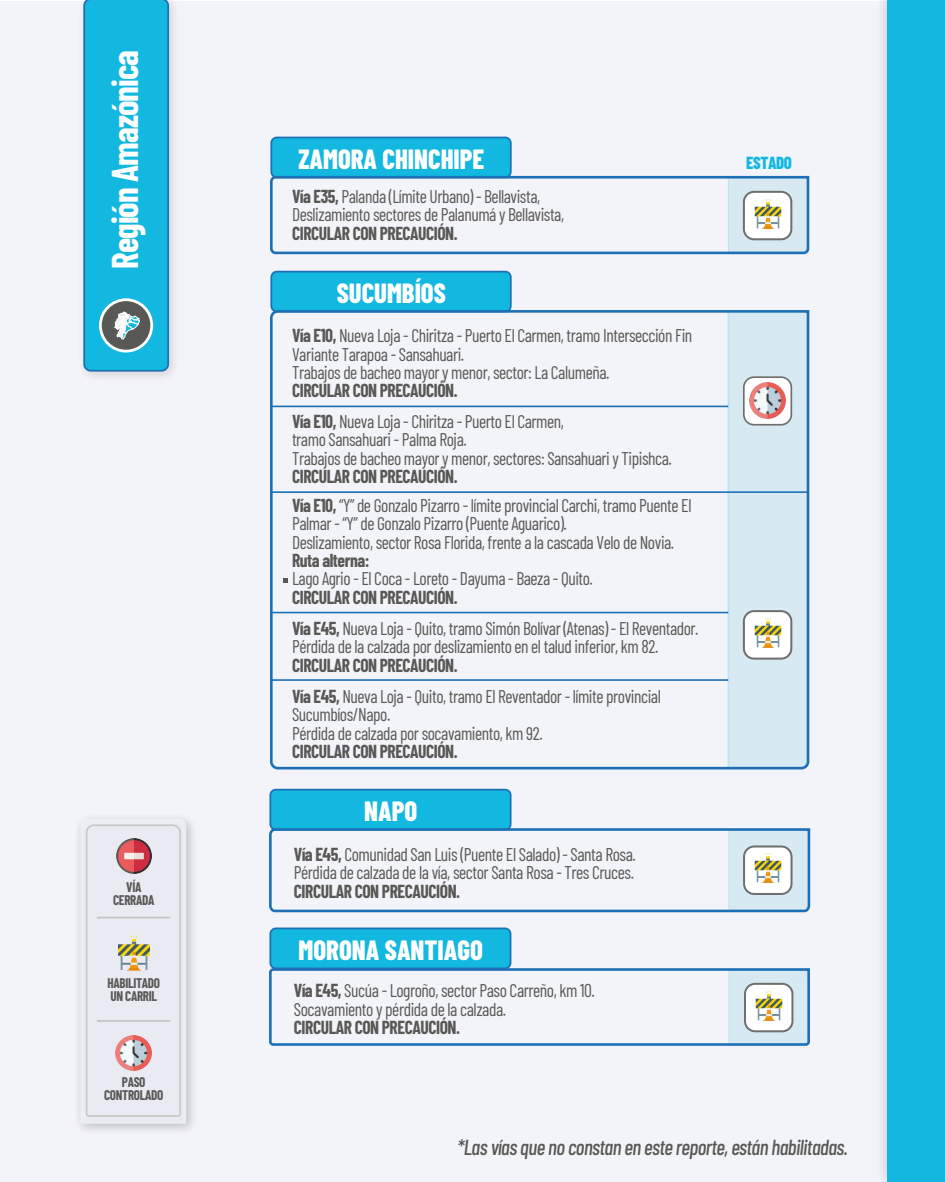
<style>
.page{position:relative;width:945px;height:1182px;background:#fff}
.page>*{position:absolute;margin:0;border:0;box-sizing:border-box;transform-origin:0 0}
.t1{font:700 36.4px "Barlow Condensed";letter-spacing:-.025em;color:#fff;scale:.96 1}
.t2{font:800 27.74px "Barlow Condensed";color:#fff;scale:.96 1}
.t3{font:800 27.65px "Barlow Condensed";color:#fff;scale:.96 1}
.t4{font:italic 500 21.7px "Barlow Condensed";letter-spacing:-.025em;color:#585856;scale:.96 1}
.t5{font:18.38px/18.4px "Barlow Condensed";letter-spacing:-.025em;color:#585856;scale:.95 1}
.t6{font:700 18.38px "Barlow Condensed";letter-spacing:-.025em;color:#585856;scale:.95 1}
.t7{font:800 17.41px "Barlow Condensed";letter-spacing:-.025em;color:#12b8e0;scale:.96 1}
.t8{font:700 13.65px/12.9px "Barlow Condensed";letter-spacing:-.025em;color:#585856;text-align:center;scale:.96 1}
.s1{font-weight:700}
</style>
<div class="page">
<div style="left:0;top:1px;width:944px;height:1180px;background:#eff0f7"></div>
<div style="left:882px;top:0;width:63px;height:1180px;background:#e1e2e6"></div>
<div style="left:887px;top:1px;width:58px;height:1180px;background:#12b8e0"></div>
<img style="left:86px;top:2px;width:87px;height:374px">
<svg style="left:83px;top:0;width:86px;height:371px;background:#1cb2d8"></svg>
<svg style="left:80px;top:818px;width:106px;height:305px"></svg>
<hr style="left:97px;top:916px;width:73px;height:2px;background:#c6c6c5">
<hr style="left:97px;top:1019px;width:73px;height:2px;background:#c6c6c5">
<div style="left:271px;top:271px;width:240px;height:40px;background:#12b8e0;border-radius:5px"></div>
<div style="left:270px;top:271px;width:242px;height:41px;border:2px solid #1d70b6;border-radius:5px"></div>
<svg style="left:270px;top:309px;width:540px;height:461px"></svg>
<div style="left:744px;top:611px;width:47px;height:47px;background:#fff;border-radius:10px"></div>
<div style="left:743px;top:610px;width:49px;height:49px;border:2px solid #706f6e;border-radius:10px"></div>
<img style="left:754px;top:618px;width:28px;height:30px">
<hr style="left:271px;top:611px;width:457px;height:2px;background:#1d70b6">
<hr style="left:271px;top:679px;width:457px;height:1px;background:#1d70b6">
<hr style="left:271px;top:405px;width:457px;height:2px;background:#1d70b6">
<hr style="left:271px;top:491px;width:537px;height:2px;background:#1d70b6">
<div style="left:744px;top:377px;width:47px;height:47px;background:#fff;border-radius:10px"></div>
<div style="left:743px;top:376px;width:49px;height:49px;border:2px solid #706f6e;border-radius:10px"></div>
<img style="left:750px;top:383px;width:35px;height:35px">
<svg style="left:283px;top:578px;width:4px;height:5px"></svg>
<div style="left:271px;top:137px;width:240px;height:40px;background:#12b8e0;border-radius:5px"></div>
<div style="left:270px;top:137px;width:242px;height:41px;border:2px solid #1d70b6;border-radius:5px"></div>
<svg style="left:270px;top:174px;width:540px;height:81px"></svg>
<div style="left:744px;top:192px;width:47px;height:47px;background:#fff;border-radius:10px"></div>
<div style="left:743px;top:191px;width:49px;height:49px;border:2px solid #706f6e;border-radius:10px"></div>
<img style="left:754px;top:199px;width:28px;height:30px">
<div style="left:270px;top:789px;width:241px;height:40px;background:#12b8e0;border-radius:6px"></div>
<div style="left:269px;top:788px;width:243px;height:42px;border:2px solid #1d70b6;border-radius:6px"></div>
<svg style="left:269px;top:826px;width:542px;height:87px"></svg>
<div style="left:270px;top:928px;width:241px;height:40px;background:#12b8e0;border-radius:6px"></div>
<div style="left:269px;top:927px;width:242px;height:42px;border:2px solid #1d70b6;border-radius:6px"></div>
<svg style="left:269px;top:966px;width:541px;height:80px"></svg>
<div style="left:745px;top:983px;width:47px;height:48px;background:#fff;border-radius:10px"></div>
<div style="left:744px;top:982px;width:49px;height:50px;border:2px solid #706f6e;border-radius:10px"></div>
<img style="left:755px;top:991px;width:28px;height:30px">
<div style="left:744px;top:846px;width:48px;height:47px;background:#fff;border-radius:10px"></div>
<div style="left:743px;top:845px;width:50px;height:49px;border:2px solid #706f6e;border-radius:10px"></div>
<img style="left:754px;top:853px;width:28px;height:30px">
<h1 class="t1" style="left:99px;top:269px;width:230px;rotate:-90deg">Región Amazónica</h1>
<p class="t8" style="left:113px;top:879px;width:44px">VÍA<br>CERRADA</p>
<p class="t8" style="left:108px;top:976px;width:56px;text-align:left">HABILITADO<br>UN CARRIL</p>
<p class="t8" style="left:104px;top:1074px;width:63px">PASO<br>CONTROLADO</p>
<h3 class="t3" style="left:298px;top:139px;width:195px">ZAMORA CHINCHIPE</h3>
<p class="t7" style="left:746px;top:150px;width:49px">ESTADO</p>
<p class="t5" style="left:292px;top:186px;width:288px"><span class="s1">Vía E35,</span> Palanda (Límite Urbano) - Bellavista,<br>Deslizamiento sectores de Palanumá y Bellavista,</p>
<p class="t6" style="left:292px;top:220px;width:176px">CIRCULAR CON PRECAUCIÓN.</p>
<h3 class="t3" style="left:337px;top:273px;width:115px">SUCUMBÍOS</h3>
<p class="t5" style="left:292px;top:325px;width:423px"><span class="s1">Vía E10,</span> Nueva Loja - Chiritza - Puerto El Carmen, tramo Intersección Fin<br>Variante Tarapoa - Sansahuari.<br>Trabajos de bacheo mayor y menor, sector: La Calumeña.</p>
<p class="t6" style="left:292px;top:377px;width:176px">CIRCULAR CON PRECAUCIÓN.</p>
<p class="t5" style="left:292px;top:410px;width:401px"><span class="s1">Vía E10,</span> Nueva Loja - Chiritza - Puerto El Carmen,<br>tramo Sansahuari - Palma Roja.<br>Trabajos de bacheo mayor y menor, sectores: Sansahuari y Tipishca.</p>
<p class="t5" style="left:292px;top:460px;width:422px;line-height:29.1px"><span class="s1">CIRCULAR CON PRECAUCIÓN.<br>Vía E10,</span> “Y” de Gonzalo Pizarro - límite provincial Carchi, tramo Puente El</p>
<p class="t5" style="left:292px;top:513px;width:404px">Palmar - “Y” de Gonzalo Pizarro (Puente Aguarico).<br>Deslizamiento, sector Rosa Florida, frente a la cascada Velo de Novia.</p>
<p class="t6" style="left:292px;top:547px;width:83px">Ruta alterna:</p>
<p class="t5" style="left:292px;top:568px;width:318px">Lago Agrio - El Coca - Loreto - Dayuma - Baeza - Quito.</p>
<p class="t6" style="left:292px;top:584px;width:176px">CIRCULAR CON PRECAUCIÓN.</p>
<p class="t5" style="left:292px;top:618px;width:429px"><span class="s1">Vía E45,</span> Nueva Loja - Quito, tramo Simón Bolívar (Atenas) - El Reventador.<br>Pérdida de la calzada por deslizamiento en el talud inferior, km 82.</p>
<p class="t6" style="left:292px;top:652px;width:176px">CIRCULAR CON PRECAUCIÓN.</p>
<p class="t5" style="left:292px;top:686px;width:390px"><span class="s1">Vía E45,</span> Nueva Loja - Quito, tramo El Reventador - límite provincial<br>Sucumbíos/Napo.<br>Pérdida de calzada por socavamiento, km 92.</p>
<p class="t6" style="left:292px;top:738px;width:176px">CIRCULAR CON PRECAUCIÓN.</p>
<h2 class="t2" style="left:364px;top:791px;width:57px">NAPO</h2>
<p class="t5" style="left:294px;top:843px;width:361px"><span class="s1">Vía E45,</span> Comunidad San Luis (Puente El Salado) - Santa Rosa.<br>Pérdida de calzada de la vía, sector Santa Rosa - Tres Cruces.</p>
<p class="t6" style="left:294px;top:878px;width:177px">CIRCULAR CON PRECAUCIÓN.</p>
<h2 class="t2" style="left:299px;top:929px;width:194px">MORONA SANTIAGO</h2>
<p class="t5" style="left:294px;top:980px;width:318px"><span class="s1">Vía E45,</span> Sucúa - Logroño, sector Paso Carreño, km 10.<br>Socavamiento y pérdida de la calzada.</p>
<p class="t6" style="left:294px;top:1014px;width:176px">CIRCULAR CON PRECAUCIÓN.</p>
<p class="t4" style="left:457px;top:1131px;width:409px">*Las vías que no constan en este reporte, están habilitadas.</p>
</div>
